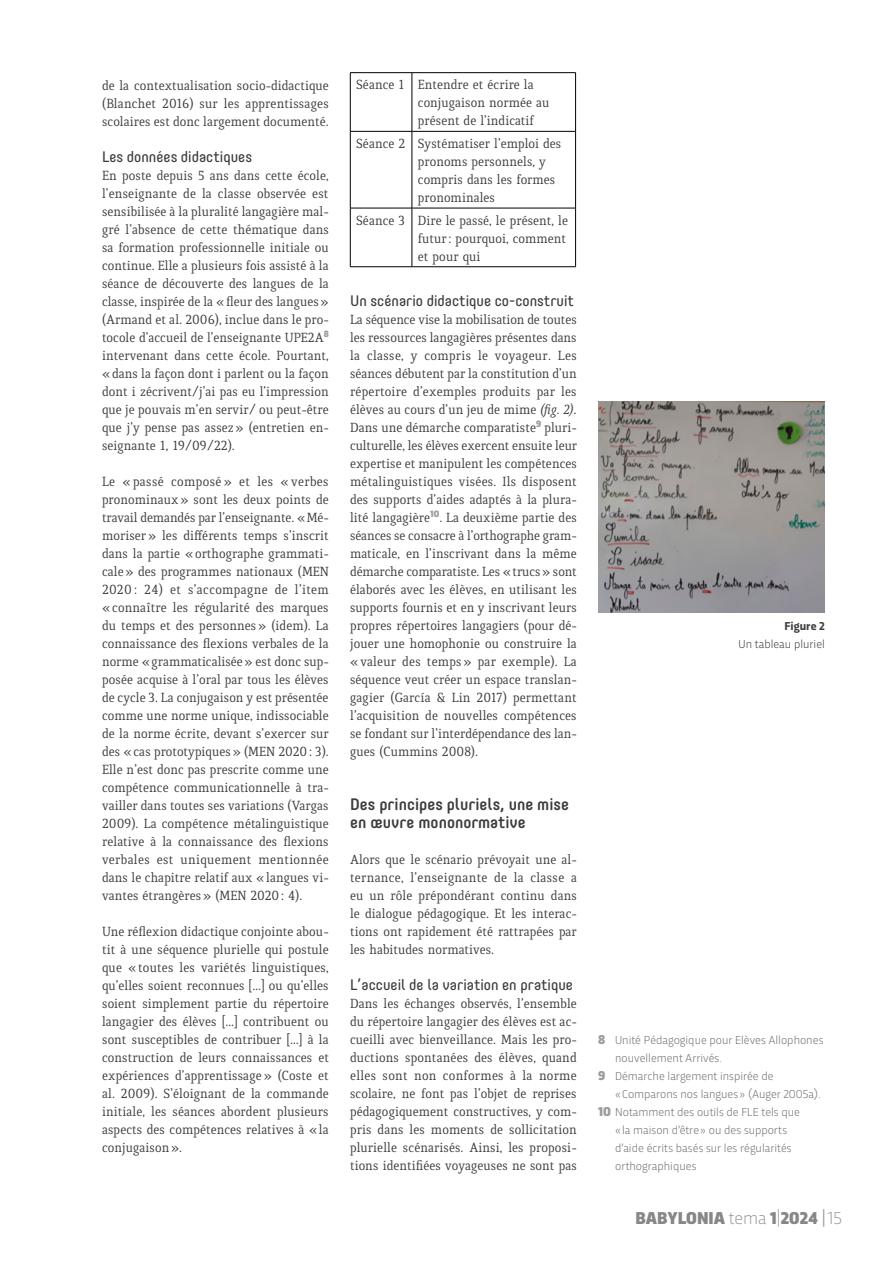
<style>
.page{position:relative;width:893px;height:1263px;background:#fff}
.page>*{position:absolute;margin:0;border:0;box-sizing:border-box;transform-origin:0 0}
.t1{font:900 18px "Trasandina";color:#878786}
.Heading{font:500 16.5px/18px "Core Mellow 55";color:#3c3c3a}
.Subheading{font:15px "Core Mellow 45";color:#3c3c3a}
.BT_1___Bodytexte_1_-_Quiroga_9_5_12{font:14.25px/18px "Quiroga Serif Pro";color:#3c3c3a;text-align:justify}
.t2{font:300 12px/18px "Trasandina";color:#6e6e6e}
.BT_1___Bodytexte_1_-_Quiroga_9_5_12-2{font:300 12px "Trasandina";color:#3c3c3a}
.BT_1___Bodytexte_1_-_Quiroga_9_5_12-3{font:700 12px "Trasandina";color:#3c3c3a}
.s1{font-style:italic}
.s2{font-weight:900;font-size:13.5px;color:#9c9c9c}
.s3{font-weight:200}
.s4{font-weight:300}
</style>
<div class="page">
<hr style="left:350px;top:72px;width:62px;height:1px;background:#000">
<hr style="left:350px;top:73px;width:1px;height:58px;background:#000">
<hr style="left:412px;top:72px;width:164px;height:1px;background:#000">
<hr style="left:412px;top:73px;width:1px;height:58px;background:#000">
<hr style="left:575px;top:73px;width:1px;height:58px;background:#000">
<hr style="left:350px;top:131px;width:62px;height:1px;background:#000">
<hr style="left:350px;top:132px;width:1px;height:76px;background:#000">
<hr style="left:412px;top:131px;width:164px;height:1px;background:#000">
<hr style="left:412px;top:132px;width:1px;height:76px;background:#000">
<hr style="left:575px;top:132px;width:1px;height:76px;background:#000">
<hr style="left:350px;top:208px;width:62px;height:1px;background:#000">
<hr style="left:350px;top:208px;width:1px;height:59px;background:#000">
<hr style="left:412px;top:208px;width:164px;height:1px;background:#000">
<hr style="left:412px;top:208px;width:1px;height:59px;background:#000">
<hr style="left:575px;top:208px;width:1px;height:59px;background:#000">
<hr style="left:350px;top:266px;width:62px;height:1px;background:#000">
<hr style="left:412px;top:266px;width:164px;height:1px;background:#000">
<img style="left:598px;top:401px;width:227px;height:211px">
<p class="BT_1___Bodytexte_1_-_Quiroga_9_5_12" style="left:102px;top:77px;width:228px">de la contextualisation socio-didactique (Blanchet 2016) sur les apprentissages scolaires est donc largement documenté.</p>
<p class="Subheading" style="left:102px;top:145px;width:151px">Les données didactiques</p>
<p class="BT_1___Bodytexte_1_-_Quiroga_9_5_12" style="left:102px;top:167px;width:228px">En poste depuis 5 ans dans cette école, l’enseignante de la classe observée est sensibilisée à la pluralité langagière mal&shy;gré l’absence de cette thématique dans sa formation professionnelle initiale ou continue. Elle a plusieurs fois assisté à la séance de découverte des langues de la classe, inspirée de la «fleur des langues» (Armand et al. 2006), inclue dans le pro&shy;tocole d’accueil de l’enseignante UPE2A<sup>8 </sup>intervenant dans cette école. Pourtant, «dans la façon dont i parlent ou la façon dont i zécrivent/j’ai pas eu l’impression que je pouvais m’en servir/ ou peut-être que j’y pense pas assez» (entretien en&shy;seignante 1, 19/09/22).</p>
<p class="BT_1___Bodytexte_1_-_Quiroga_9_5_12" style="left:102px;top:473px;width:228px">Le « passé composé » et les « verbes pronominaux» sont les deux points de travail demandés par l’enseignante. «Mé&shy;moriser» les différents temps s’inscrit dans la partie «orthographe grammati&shy;cale» des programmes nationaux (MEN 2020 : 24) et s’accompagne de l’item «connaître les régularité des marques du temps et des personnes» (idem). La connaissance des flexions verbales de la norme «grammaticalisée» est donc sup&shy;posée acquise à l’oral par tous les élèves de cycle 3. La conjugaison y est présentée comme une norme unique, indissociable de la norme écrite, devant s’exercer sur des «cas prototypiques» (MEN 2020: 3).<br>Elle n’est donc pas prescrite comme une compétence communicationnelle à tra&shy;vailler dans toutes ses variations (Vargas 2009). La compétence métalinguistique relative à la connaissance des flexions verbales est uniquement mentionnée dans le chapitre relatif aux «langues vi&shy;vantes étrangères» (MEN 2020: 4).</p>
<p class="BT_1___Bodytexte_1_-_Quiroga_9_5_12" style="left:102px;top:923px;width:228px">Une réflexion didactique conjointe abou&shy;tit à une séquence plurielle qui postule que «toutes les variétés linguistiques, qu’elles soient reconnues […] ou qu’elles soient simplement partie du répertoire langagier des élèves […] contribuent ou sont susceptibles de contribuer […] à la construction de leurs connaissances et expériences d’apprentissage» (Coste et al. 2009). S’éloignant de la commande initiale, les séances abordent plusieurs aspects des compétences relatives à «la conjugaison».</p>
<p class="BT_1___Bodytexte_1_-_Quiroga_9_5_12" style="left:356px;top:76px;width:50px">Séance 1</p>
<p class="BT_1___Bodytexte_1_-_Quiroga_9_5_12" style="left:418px;top:76px;width:133px;text-align:left">Entendre et écrire la conjugaison normée au présent de l’indicatif</p>
<p class="BT_1___Bodytexte_1_-_Quiroga_9_5_12" style="left:356px;top:135px;width:51px">Séance 2</p>
<p class="BT_1___Bodytexte_1_-_Quiroga_9_5_12" style="left:418px;top:135px;width:145px;text-align:left">Systématiser l’emploi des pronoms personnels, y compris dans les formes pronominales</p>
<p class="BT_1___Bodytexte_1_-_Quiroga_9_5_12" style="left:356px;top:211px;width:50px">Séance 3</p>
<p class="BT_1___Bodytexte_1_-_Quiroga_9_5_12" style="left:418px;top:211px;width:152px;text-align:left">Dire le passé, le présent, le futur: pourquoi, comment et pour qui</p>
<p class="Subheading" style="left:350px;top:289px;width:225px">Un scénario didactique co-construit</p>
<p class="BT_1___Bodytexte_1_-_Quiroga_9_5_12" style="left:350px;top:311px;width:229px">La séquence vise la mobilisation de toutes les ressources langagières présentes dans la classe, y compris le voyageur. Les séances débutent par la constitution d’un répertoire d’exemples produits par les élèves au cours d’un jeu de mime <span class="s1">(fig. 2).<br></span>Dans une démarche comparatiste<sup>9</sup> pluri&shy;culturelle, les élèves exercent ensuite leur expertise et manipulent les compétences métalinguistiques visées. Ils disposent des supports d’aides adaptés à la plura&shy;lité langagière<sup>10</sup>. La deuxième partie des séances se consacre à l’orthographe gram&shy;maticale, en l’inscrivant dans la même démarche comparatiste. Les «trucs» sont élaborés avec les élèves, en utilisant les supports fournis et en y inscrivant leurs propres répertoires langagiers (pour dé&shy;jouer une homophonie ou construire la « valeur des temps» par exemple). La séquence veut créer un espace translan&shy;gagier (García &amp; Lin 2017) permettant l’acquisition de nouvelles compétences se fondant sur l’interdépendance des lan&shy;gues (Cummins 2008).</p>
<p class="Heading" style="left:350px;top:794px;width:220px">Des principes pluriels, une mise en œuvre mononormative</p>
<p class="BT_1___Bodytexte_1_-_Quiroga_9_5_12" style="left:350px;top:851px;width:228px">Alors que le scénario prévoyait une al&shy;ternance, l’enseignante de la classe a eu un rôle prépondérant continu dans le dialogue pédagogique. Et les interac&shy;tions ont rapidement été rattrapées par les habitudes normatives.</p>
<p class="Subheading" style="left:350px;top:973px;width:224px">L’accueil de la variation en pratique</p>
<p class="BT_1___Bodytexte_1_-_Quiroga_9_5_12" style="left:350px;top:995px;width:228px">Dans les échanges observés, l’ensemble du répertoire langagier des élèves est ac&shy;cueilli avec bienveillance. Mais les pro&shy;ductions spontanées des élèves, quand elles sont non conformes à la norme scolaire, ne font pas l’objet de reprises pédagogiquement constructives, y com&shy;pris dans les moments de sollicitation plurielle scénarisés. Ainsi, les proposi&shy;tions identifiées voyageuses ne sont pas</p>
<p class="BT_1___Bodytexte_1_-_Quiroga_9_5_12-3" style="left:785px;top:617px;width:42px">Figure 2</p>
<p class="BT_1___Bodytexte_1_-_Quiroga_9_5_12-2" style="left:739px;top:635px;width:88px">Un tableau pluriel</p>
<p class="t2" style="left:615px;top:1030px;width:210px;text-indent:-17px"><span class="s2">8</span> Unité Pédagogique pour Elèves Allophones nouvellement Arrivés.</p>
<p class="t2" style="left:615px;top:1066px;width:207px;text-indent:-17px"><span class="s2">9</span> Démarche largement inspirée de<br>« Comparons nos langues » (Auger 2005a).</p>
<p class="t2" style="left:615px;top:1102px;width:186px;text-indent:-17px"><span class="s2">10</span> Notamment des outils de FLE tels que « la maison d’être » ou des supports d’aide écrits basés sur les régularités orthographiques</p>
<p class="t1" style="left:636px;top:1205px;width:208px">BABYLONIA <span class="s3">tema</span> 1<span class="s3">|</span>2024 <span class="s4">|</span> <span class="s3">15</span></p>
</div>
